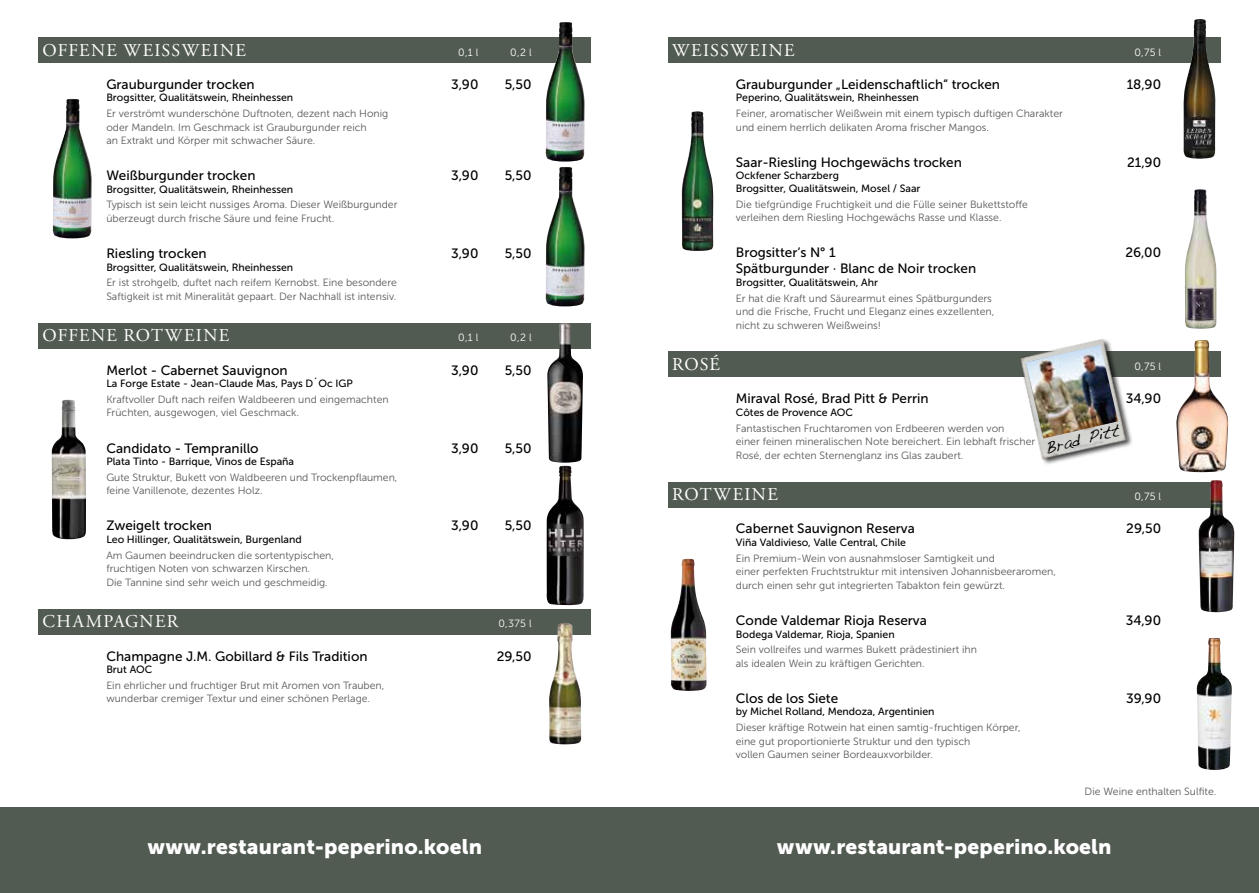
<style>
.page{position:relative;width:1259px;height:893px;background:#fff}
.page>*{position:absolute;margin:0;border:0;box-sizing:border-box;transform-origin:0 0}
.t1{font:21px "Museo Sans 900";letter-spacing:.01em;color:#fff}
.t2{font:18px "Adobe Garamond Pro";letter-spacing:.07em;color:#fff}
.t3{font:17.4px "Handwriting Dakota";color:#000}
.t4{font:13.5px "Museo Sans 500";color:#000}
.t5{font:10.5px/13.5px "Museo Sans 300";color:#575756}
.t6{font:10.5px/12.6px "Museo Sans 500";color:#000}
.t7{font:10.5px "Museo Sans 300";letter-spacing:.02em;color:#fff}
</style>
<div class="page">
<div style="left:0;top:807px;width:1259px;height:86px;background:#525b52"></div>
<div style="left:38px;top:37px;width:553px;height:26px;background:#525b52"></div>
<div style="left:38px;top:323px;width:553px;height:25px;background:#525b52"></div>
<div style="left:38px;top:609px;width:553px;height:25px;background:#525b52"></div>
<div style="left:668px;top:37px;width:552px;height:26px;background:#525b52"></div>
<div style="left:668px;top:352px;width:552px;height:25px;background:#525b52"></div>
<div style="left:668px;top:482px;width:552px;height:25px;background:#525b52"></div>
<img style="left:545px;top:22px;width:40px;height:140px">
<img style="left:53px;top:99px;width:39px;height:139px">
<img style="left:547px;top:323px;width:36px;height:140px">
<img style="left:52px;top:400px;width:34px;height:139px">
<img style="left:546px;top:466px;width:38px;height:139px">
<img style="left:549px;top:623px;width:32px;height:121px">
<img style="left:1183px;top:19px;width:32px;height:140px">
<img style="left:682px;top:111px;width:32px;height:140px">
<img style="left:1185px;top:189px;width:31px;height:140px">
<img style="left:1176px;top:340px;width:52px;height:132px">
<img style="left:1198px;top:480px;width:36px;height:132px">
<img style="left:670px;top:559px;width:36px;height:132px">
<img style="left:1196px;top:638px;width:35px;height:132px">
<img style="left:545px;top:167px;width:40px;height:139px">
<div style="left:1019px;top:338px;width:114px;height:128px;background:#000;opacity:.75"></div>
<img style="left:1014px;top:338px;width:116px;height:128px">
<img style="left:1026px;top:345px;width:92px;height:93px">
<h2 class="t2" style="left:43px;top:39px;width:205px">OFFENE WEISSWEINE</h2>
<p class="t7" style="left:458px;top:46px;width:22px">0,1 l</p>
<p class="t7" style="left:510px;top:46px;width:23px">0,2 l</p>
<p class="t4" style="left:106px;top:77px;width:150px">Grauburgunder trocken</p>
<p class="t4" style="left:451px;top:77px;width:29px">3,90</p>
<p class="t4" style="left:505px;top:77px;width:28px">5,50</p>
<p class="t6" style="left:106px;top:91px;width:188px">Brogsitter, Qualitätswein, Rheinhessen</p>
<p class="t5" style="left:106px;top:107px;width:283px">Er verströmt wunderschöne Duftnoten, dezent nach Honig oder Mandeln. Im Geschmack ist Grauburgunder reich<br>an Extrakt und Körper mit schwacher Säure.</p>
<p class="t4" style="left:106px;top:168px;width:151px">Weißburgunder trocken</p>
<p class="t4" style="left:451px;top:168px;width:29px">3,90</p>
<p class="t4" style="left:505px;top:168px;width:28px">5,50</p>
<p class="t6" style="left:106px;top:183px;width:188px">Brogsitter, Qualitätswein, Rheinhessen</p>
<p class="t5" style="left:106px;top:198px;width:293px">Typisch ist sein leicht nussiges Aroma. Dieser Weißburgunder überzeugt durch frische Säure und feine Frucht.</p>
<p class="t4" style="left:106px;top:246px;width:102px">Riesling trocken</p>
<p class="t4" style="left:451px;top:246px;width:29px">3,90</p>
<p class="t4" style="left:505px;top:246px;width:28px">5,50</p>
<p class="t6" style="left:106px;top:261px;width:188px">Brogsitter, Qualitätswein, Rheinhessen</p>
<p class="t5" style="left:106px;top:276px;width:292px">Er ist strohgelb, duftet nach reifem Kernobst. Eine besondere<br>Saftigkeit ist mit Mineralität gepaart. Der Nachhall ist intensiv.</p>
<h2 class="t2" style="left:43px;top:325px;width:188px">OFFENE ROTWEINE</h2>
<p class="t7" style="left:458px;top:332px;width:22px">0,1 l</p>
<p class="t7" style="left:510px;top:332px;width:23px">0,2 l</p>
<p class="t4" style="left:106px;top:363px;width:183px">Merlot - Cabernet Sauvignon</p>
<p class="t4" style="left:451px;top:363px;width:29px">3,90</p>
<p class="t4" style="left:505px;top:363px;width:28px">5,50</p>
<p class="t6" style="left:106px;top:377px;width:248px">La Forge Estate - Jean-Claude Mas, Pays D´Oc IGP</p>
<p class="t5" style="left:106px;top:393px;width:284px">Kraftvoller Duft nach reifen Waldbeeren und eingemachten<br>Früchten, ausgewogen, viel Geschmack.</p>
<p class="t4" style="left:106px;top:440px;width:154px">Candidato - Tempranillo</p>
<p class="t4" style="left:451px;top:440px;width:29px">3,90</p>
<p class="t4" style="left:505px;top:440px;width:28px">5,50</p>
<p class="t6" style="left:106px;top:455px;width:189px">Plata Tinto - Barrique, Vinos de España</p>
<p class="t5" style="left:106px;top:470px;width:293px">Gute Struktur, Bukett von Waldbeeren und Trockenpflaumen, feine Vanillenote, dezentes Holz.</p>
<p class="t4" style="left:106px;top:518px;width:107px">Zweigelt trocken</p>
<p class="t4" style="left:451px;top:518px;width:29px">3,90</p>
<p class="t4" style="left:505px;top:518px;width:28px">5,50</p>
<p class="t6" style="left:106px;top:533px;width:197px">Leo Hillinger, Qualitätswein, Burgenland</p>
<p class="t5" style="left:106px;top:548px;width:229px">Am Gaumen beeindrucken die sortentypischen, fruchtigen Noten von schwarzen Kirschen.<br>Die Tannine sind sehr weich und geschmeidig.</p>
<h2 class="t2" style="left:43px;top:611px;width:137px">CHAMPAGNER</h2>
<p class="t7" style="left:498px;top:618px;width:35px">0,375 l</p>
<p class="t4" style="left:106px;top:648px;width:263px">Champagne J.M. Gobillard &amp; Fils Tradition</p>
<p class="t4" style="left:497px;top:648px;width:36px">29,50</p>
<p class="t6" style="left:106px;top:663px;width:48px">Brut AOC</p>
<p class="t5" style="left:106px;top:678px;width:280px">Ein ehrlicher und fruchtiger Brut mit Aromen von Trauben, wunderbar cremiger Textur und einer schönen Perlage.</p>
<h1 class="t1" style="left:147px;top:835px;width:336px">www.restaurant-peperino.koeln</h1>
<h2 class="t2" style="left:672px;top:39px;width:124px">WEISSWEINE</h2>
<p class="t7" style="left:1134px;top:46px;width:28px">0,75 l</p>
<p class="t4" style="left:736px;top:77px;width:266px">Grauburgunder „Leidenschaftlich“ trocken</p>
<p class="t4" style="left:1126px;top:77px;width:36px">18,90</p>
<p class="t6" style="left:736px;top:91px;width:185px">Peperino, Qualitätswein, Rheinhessen</p>
<p class="t5" style="left:736px;top:107px;width:329px">Feiner, aromatischer Weißwein mit einem typisch duftigen Charakter und einem herrlich delikaten Aroma frischer Mangos.</p>
<p class="t4" style="left:736px;top:155px;width:227px">Saar-Riesling Hochgewächs trocken</p>
<p class="t4" style="left:1127px;top:155px;width:36px">21,90</p>
<p class="t6" style="left:736px;top:169px;width:186px">Ockfener Scharzberg<br>Brogsitter, Qualitätswein, Mosel / Saar</p>
<p class="t5" style="left:736px;top:197px;width:294px">Die tiefgründige Fruchtigkeit und die Fülle seiner Bukettstoffe verleihen dem Riesling Hochgewächs Rasse und Klasse.</p>
<p class="t4" style="left:736px;top:245px;width:101px">Brogsitter‘s N° 1</p>
<p class="t4" style="left:1125px;top:245px;width:37px">26,00</p>
<p class="t4" style="left:736px;top:261px;width:242px">Spätburgunder · Blanc de Noir trocken</p>
<p class="t6" style="left:736px;top:276px;width:144px">Brogsitter, Qualitätswein, Ahr</p>
<p class="t5" style="left:736px;top:291px;width:260px">Er hat die Kraft und Säurearmut eines Spätburgunders und die Frische, Frucht und Eleganz eines exzellenten, nicht zu schweren Weißweins!</p>
<h2 class="t2" style="left:672px;top:354px;width:49px">ROSÉ</h2>
<p class="t7" style="left:1134px;top:361px;width:28px">0,75 l</p>
<p class="t4" style="left:736px;top:391px;width:194px">Miraval Rosé, Brad Pitt &amp; Perrin</p>
<p class="t4" style="left:1125px;top:391px;width:37px">34,90</p>
<p class="t6" style="left:736px;top:406px;width:119px">Côtes de Provence AOC</p>
<p class="t5" style="left:736px;top:421px;width:301px">Fantastischen Fruchtaromen von Erdbeeren werden von<br>einer feinen mineralischen Note bereichert. Ein lebhaft frischer<br>Rosé, der echten Sternenglanz ins Glas zaubert.</p>
<h2 class="t2" style="left:672px;top:484px;width:107px">ROTWEINE</h2>
<p class="t7" style="left:1134px;top:491px;width:28px">0,75 l</p>
<p class="t4" style="left:736px;top:521px;width:181px">Cabernet Sauvignon Reserva</p>
<p class="t4" style="left:1126px;top:521px;width:36px">29,50</p>
<p class="t6" style="left:736px;top:536px;width:172px">Viña Valdivieso, Valle Central, Chile</p>
<p class="t5" style="left:736px;top:551px;width:322px">Ein Premium-Wein von ausnahmsloser Samtigkeit und<br>einer perfekten Fruchtstruktur mit intensiven Johannisbeeraromen, durch einen sehr gut integrierten Tabakton fein gewürzt.</p>
<p class="t4" style="left:736px;top:613px;width:192px">Conde Valdemar Rioja Reserva</p>
<p class="t4" style="left:1125px;top:613px;width:37px">34,90</p>
<p class="t6" style="left:736px;top:628px;width:160px">Bodega Valdemar, Rioja, Spanien</p>
<p class="t5" style="left:736px;top:643px;width:243px">Sein vollreifes und warmes Bukett prädestiniert ihn als idealen Wein zu kräftigen Gerichten.</p>
<p class="t4" style="left:736px;top:691px;width:104px">Clos de los Siete</p>
<p class="t4" style="left:1126px;top:691px;width:37px">39,90</p>
<p class="t6" style="left:736px;top:705px;width:200px">by Michel Rolland, Mendoza, Argentinien</p>
<p class="t5" style="left:736px;top:721px;width:286px">Dieser kräftige Rotwein hat einen samtig-fruchtigen Körper, eine gut proportionierte Struktur und den typisch<br>vollen Gaumen seiner Bordeauxvorbilder.</p>
<h3 class="t3" style="left:1042px;top:438px;width:78px;rotate:-14deg">Brad Pitt</h3>
<p class="t5" style="left:1084px;top:785px;width:133px">Die Weine enthalten Sulfite.</p>
<h1 class="t1" style="left:777px;top:834px;width:336px">www.restaurant-peperino.koeln</h1>
</div>
